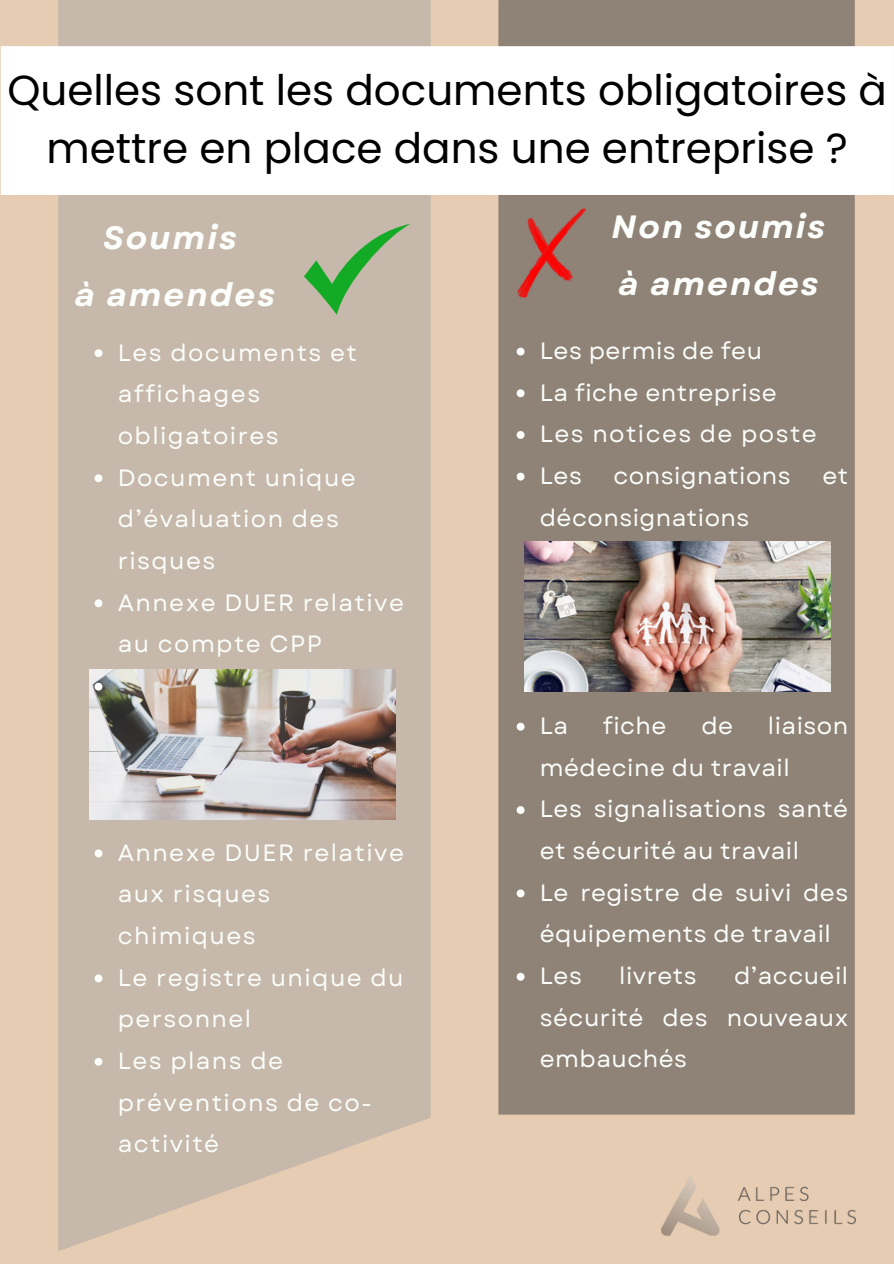
<style>
.page{position:relative;width:894px;height:1264px;background:#fff}
.page>*{position:absolute;margin:0;border:0;box-sizing:border-box;transform-origin:0 0}
.t1{font:42px/58.5px "Poppins";color:#000;text-align:center}
.t2{font:italic 700 32.25px/57.4px "Garet";letter-spacing:.06em;color:#fbfefb}
.t3{font:23.55px/41.7px "Garet";letter-spacing:.02em;color:#fbfefb}
.t4{font:23.55px/41.7px "Garet";letter-spacing:.06em;color:#fbfefb}
</style>
<div class="page">
<div style="left:0;top:0;width:893px;height:1263px;background:#e6ccb2"></div>
<svg style="left:58px;top:0;width:372px;height:1251px;background:#c8b9aa"></svg>
<div style="left:498px;top:0;width:356px;height:1114px;background:#8f8377"></div>
<img style="left:517px;top:208px;width:68px;height:89px">
<svg style="left:516px;top:347px;width:8px;height:8px"></svg>
<svg style="left:516px;top:389px;width:8px;height:8px"></svg>
<svg style="left:516px;top:431px;width:8px;height:8px"></svg>
<svg style="left:516px;top:472px;width:8px;height:8px"></svg>
<svg style="left:516px;top:722px;width:8px;height:8px"></svg>
<svg style="left:516px;top:806px;width:8px;height:8px"></svg>
<svg style="left:516px;top:889px;width:8px;height:8px"></svg>
<svg style="left:516px;top:972px;width:8px;height:8px"></svg>
<img style="left:524px;top:542px;width:306px;height:149px">
<div style="left:1px;top:46px;width:892px;height:149px;background:#fff"></div>
<img style="left:661px;top:1176px;width:194px;height:59px">
<svg style="left:304px;top:224px;width:107px;height:91px;background:#a2b58f"></svg>
<img style="left:89px;top:670px;width:307px;height:149px">
<svg style="left:95px;top:349px;width:7px;height:8px"></svg>
<svg style="left:95px;top:474px;width:7px;height:8px"></svg>
<svg style="left:95px;top:599px;width:7px;height:8px"></svg>
<svg style="left:95px;top:682px;width:7px;height:8px"></svg>
<svg style="left:95px;top:849px;width:7px;height:8px"></svg>
<svg style="left:95px;top:974px;width:7px;height:8px"></svg>
<svg style="left:95px;top:1057px;width:7px;height:8px"></svg>
<h1 class="t1" style="left:7px;top:61px;width:880px">Quelles sont les documents obligatoires à mettre en place dans une entreprise ?</h1>
<h2 class="t2" style="left:74px;top:210px;width:202px;text-align:center">Soumis<br>à amendes</h2>
<p class="t4" style="left:118px;top:332px;width:288px">Les documents et affichages obligatoires<br>Document unique d’évaluation des risques<br>Annexe DUER relative au compte CPP</p>
<p class="t4" style="left:118px;top:832px;width:288px">Annexe DUER relative aux risques chimiques<br>Le registre unique du personnel<br>Les plans de préventions de co&shy;activité</p>
<h2 class="t2" style="left:611px;top:199px;width:215px">Non soumis à amendes</h2>
<p class="t3" style="left:539px;top:330px;width:278px">Les permis de feu<br>La fiche entreprise<br>Les notices de poste<br>Les</p>
<p class="t3" style="left:613px;top:455px;width:179px">consignations</p>
<p class="t3" style="left:822px;top:455px;width:27px">et</p>
<p class="t3" style="left:539px;top:497px;width:211px">déconsignations</p>
<p class="t3" style="left:539px;top:705px;width:30px">La</p>
<p class="t3" style="left:602px;top:705px;width:65px">fiche</p>
<p class="t3" style="left:701px;top:705px;width:33px">de</p>
<p class="t3" style="left:539px;top:705px;width:310px;text-indent:228px">liaison médecine du travail<br>Les signalisations santé et sécurité au travail<br>Le registre de suivi des équipements de travail<br>Les</p>
<p class="t3" style="left:539px;top:955px;width:310px;text-align:justify;text-indent:194px">d’accueil sécurité des nouveaux embauchés</p>
<p class="t3" style="left:619px;top:955px;width:79px">livrets</p>
</div>
